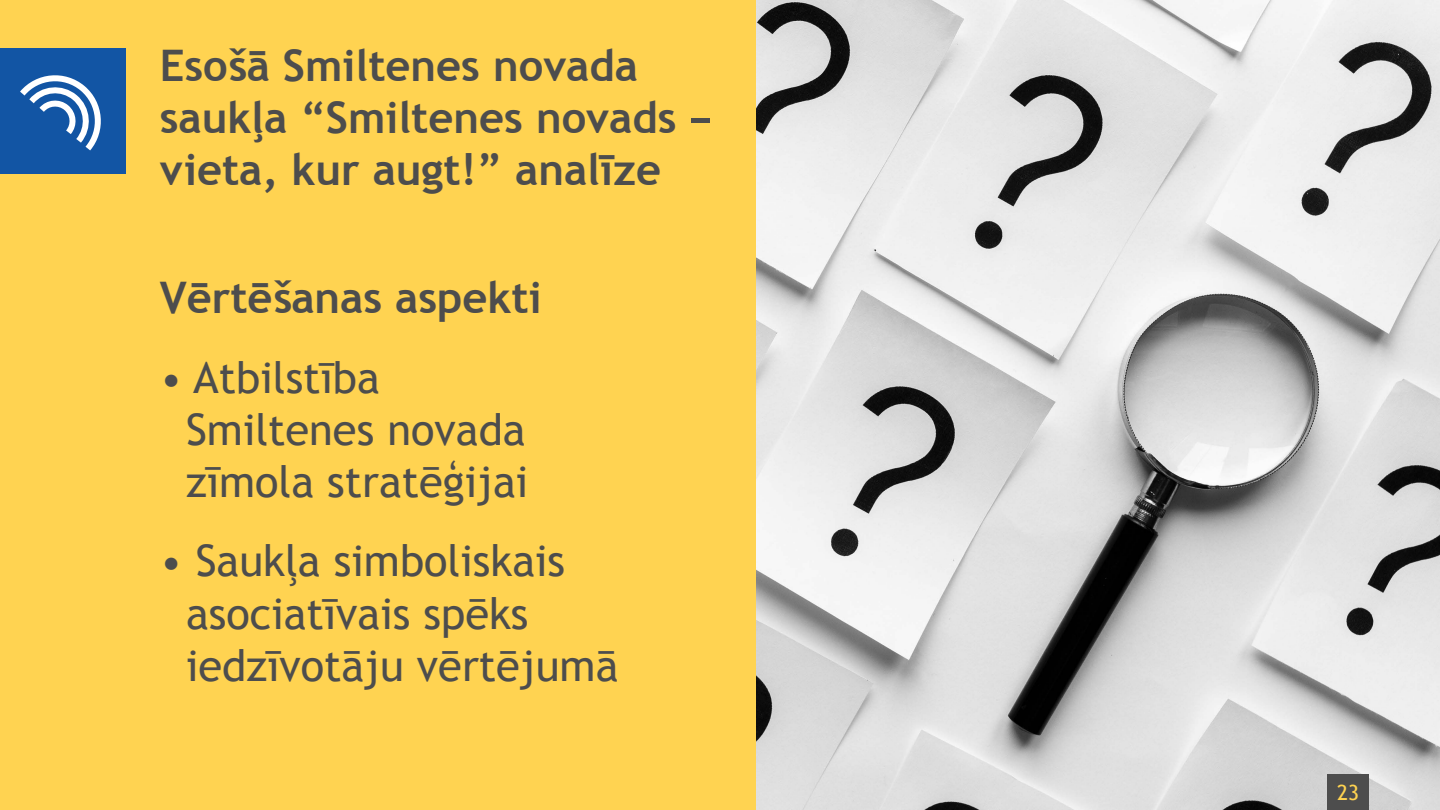
<style>
.page{position:relative;width:1440px;height:810px;background:#ffd351}
.page>*{position:absolute;margin:0;border:0;box-sizing:border-box;transform-origin:0 0}
.t1{font:43.5px/52.2px "Trebuchet MS";color:#4d4d4d}
.t2{font:700 43.5px/52.2px "Trebuchet MS";color:#4d4d4d}
.t3{font:21px "Trebuchet MS";color:#ffd351}
</style>
<div class="page">
<div style="left:0;top:49px;width:125px;height:125px;background:#1255a4"></div>
<svg style="left:20px;top:75px;width:81px;height:76px"></svg>
<img style="left:756px;top:0;width:684px;height:810px">
<div style="left:1328px;top:775px;width:41px;height:35px;background:#4d4d4d"></div>
<p class="t2" style="left:160px;top:39px;width:555px">Esošā Smiltenes novada saukļa “Smiltenes novads – vieta, kur augt!” analīze</p>
<p class="t2" style="left:160px;top:272px;width:383px">Vērtēšanas aspekti</p>
<p class="t1" style="left:186px;top:352px;width:344px;text-indent:-26px">• Atbilstība<br>Smiltenes novada zīmola stratēģijai</p>
<p class="t1" style="left:186px;top:535px;width:434px;text-indent:-26px">• Saukļa simboliskais asociatīvais spēks iedzīvotāju vērtējumā</p>
<p class="t3" style="left:1337px;top:780px;width:24px">23</p>
</div>
